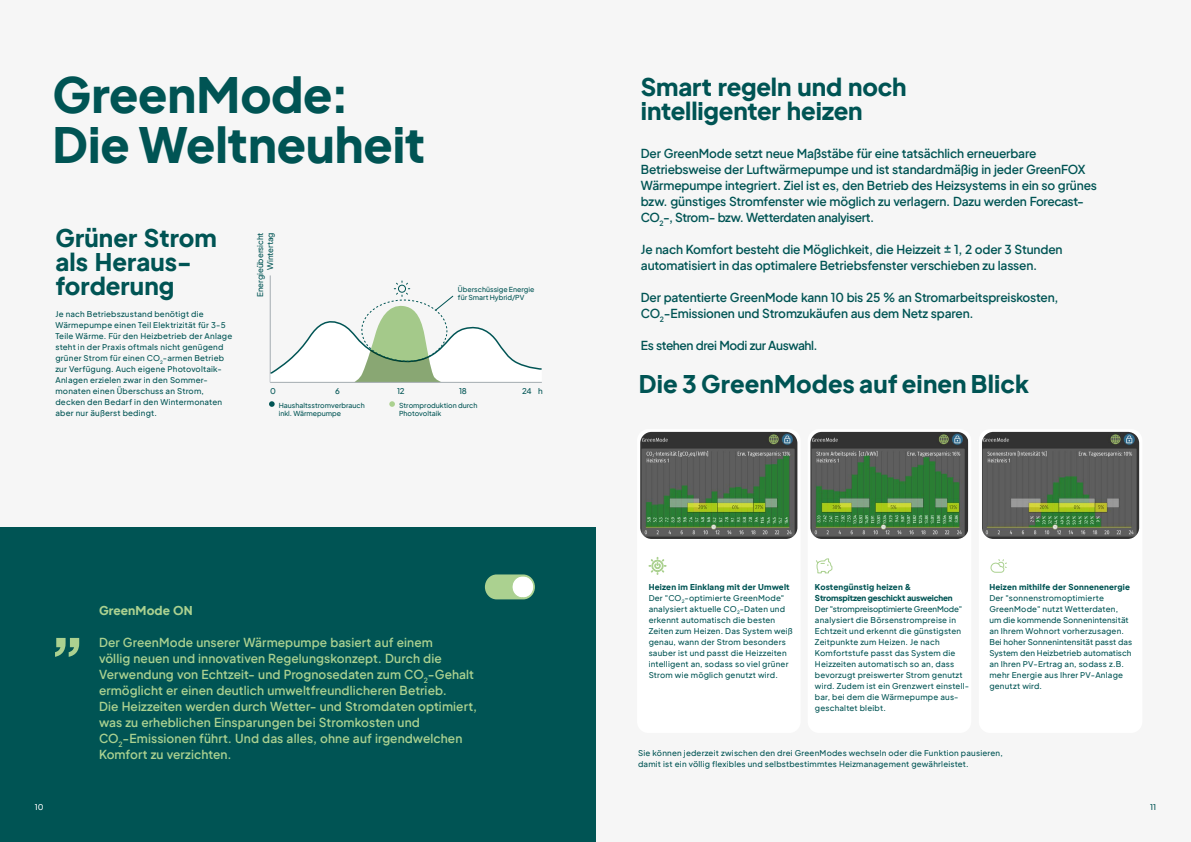
<style>
.page{position:relative;width:1191px;height:842px;background:#f6f6f6}
.page>*{position:absolute;margin:0;border:0;box-sizing:border-box;transform-origin:0 0}
.t1{font:800 62px "Plus Jakarta Sans";color:#abd190}
.t2{font:800 48px/50px "Plus Jakarta Sans";letter-spacing:-.005em;color:#005454}
.t3{font:800 24px/24px "Plus Jakarta Sans";color:#005454}
.t4{font:600 12px/16px "Plus Jakarta Sans";letter-spacing:-.015em;color:#005454}
.t5{font:600 12px/16px "Plus Jakarta Sans";letter-spacing:.005em;color:#abd190}
.t6{font:600 12px "Plus Jakarta Sans";letter-spacing:-.035em;color:#005454}
.t7{font:800 12px "Plus Jakarta Sans";letter-spacing:.005em;color:#abd190}
.t8{font:500 8px/11px "Plus Jakarta Sans";letter-spacing:.025em;color:#005454}
.t9{font:800 8px/11px "Plus Jakarta Sans";letter-spacing:-.015em;color:#005454}
.t10{font:800 8px "Plus Jakarta Sans";letter-spacing:.02em;color:#005454}
.t11{font:500 8px/10px "Plus Jakarta Sans";letter-spacing:-.01em;color:#005454;text-align:right}
.t12{font:500 8px "Plus Jakarta Sans";color:#fff}
.t13{font:500 7px/8.1px "Plus Jakarta Sans";color:#005454}
.s1{font-weight:800}
</style>
<div class="page">
<div style="left:637px;top:429px;width:163px;height:304px;background:#fff;border-radius:11px"></div>
<div style="left:807px;top:429px;width:164px;height:304px;background:#fff;border-radius:11px"></div>
<div style="left:978px;top:429px;width:164px;height:304px;background:#fff;border-radius:11px"></div>
<img style="left:640px;top:432px;width:157px;height:107px">
<img style="left:810px;top:432px;width:158px;height:107px">
<img style="left:982px;top:432px;width:157px;height:107px">
<div style="left:0;top:527px;width:595px;height:315px;background:#005454"></div>
<div style="left:485px;top:574px;width:50px;height:25px;background:#abd190;border-radius:12px"></div>
<div style="left:512px;top:576px;width:22px;height:22px;background:#fff;border-radius:11px"></div>
<div style="left:511px;top:576px;width:23px;height:22px;border:1px solid #abd190;border-radius:11px"></div>
<svg style="left:649px;top:557px;width:17px;height:18px"></svg>
<svg style="left:816px;top:558px;width:17px;height:16px"></svg>
<svg style="left:990px;top:559px;width:17px;height:14px"></svg>
<svg style="left:269px;top:401px;width:6px;height:6px"></svg>
<svg style="left:389px;top:401px;width:6px;height:6px"></svg>
<hr style="left:270px;top:275px;width:1px;height:107px;background:#a4acb1">
<hr style="left:270px;top:382px;width:272px;height:1px;background:#a4acb1">
<svg style="left:270px;top:280px;width:272px;height:102px"></svg>
<h2 class="t2" style="left:52px;top:63px;width:374px">GreenMode:<br>Die Weltneuheit</h2>
<h3 class="t3" style="left:55px;top:223px;width:163px">Grüner Strom als Heraus&shy;forderung</h3>
<p class="t8" style="left:55px;top:308px;width:178px">Je nach Betriebszustand benötigt die Wärmepumpe einen Teil Elektrizität für 3-5<br>Teile Wärme. Für den Heizbetrieb der Anlage steht in der Praxis oftmals nicht genügend grüner Strom für einen CO<sub>2</sub>-armen Betrieb zur Verfügung. Auch eigene Photovoltaik-Anlagen erzielen zwar in den Sommer&shy;monaten einen Überschuss an Strom, decken den Bedarf in den Wintermonaten aber nur äußerst bedingt.</p>
<p class="t11" style="left:254px;top:297px;width:66px;rotate:-90deg">Energieübersicht<br>Wintertag</p>
<p class="t13" style="left:458px;top:284px;width:78px">Überschüssige Energie für Smart Hybrid/PV</p>
<p class="t8" style="left:538px;top:385px;width:6px">h</p>
<p class="t8" style="left:270px;top:385px;width:7px">0</p>
<p class="t8" style="left:335px;top:385px;width:6px">6</p>
<p class="t8" style="left:397px;top:385px;width:9px">12</p>
<p class="t8" style="left:459px;top:385px;width:9px">18</p>
<p class="t8" style="left:522px;top:385px;width:11px">24</p>
<p class="t13" style="left:279px;top:401px;width:88px">Haushaltsstromverbrauch inkl. Wärmepumpe</p>
<p class="t13" style="left:399px;top:401px;width:80px">Stromproduktion durch<br>Photovoltaik</p>
<h1 class="t1" style="left:48px;top:567px;width:39px">„</h1>
<h3 class="t7" style="left:99px;top:600px;width:95px">GreenMode ON</h3>
<p class="t5" style="left:99px;top:633px;width:379px">Der GreenMode unserer Wärmepumpe basiert auf einem<br>völlig neuen und innovativen Regelungskonzept. Durch die Verwendung von Echtzeit- und Prognosedaten zum CO<sub>2</sub>-Gehalt ermöglicht er einen deutlich umweltfreundlicheren Betrieb.<br>Die Heizzeiten werden durch Wetter- und Stromdaten optimiert, was zu erheblichen Einsparungen bei Stromkosten und CO<sub>2</sub>-Emissionen führt. Und das alles, ohne auf irgendwelchen Komfort zu verzichten.</p>
<h3 class="t3" style="left:641px;top:71px;width:267px">Smart regeln und noch intelligenter heizen</h3>
<p class="t4" style="left:641px;top:144px;width:457px">Der GreenMode setzt neue Maßstäbe für eine tatsächlich erneuerbare Betriebsweise der Luftwärmepumpe und ist standardmäßig in jeder GreenFOX Wärmepumpe integriert. Ziel ist es, den Betrieb des Heizsystems in ein so grünes bzw. günstiges Stromfenster wie möglich zu verlagern. Dazu werden Forecast-CO<sub>2</sub>-, Strom- bzw. Wetterdaten analyisert.</p>
<h3 class="t4" style="left:641px;top:240px;width:423px">Je nach Komfort besteht die Möglichkeit, die Heizzeit ± 1, 2 oder 3 Stunden automatisiert in das optimalere Betriebsfenster verschieben zu lassen.</h3>
<h3 class="t4" style="left:641px;top:288px;width:419px">Der patentierte GreenMode kann 10 bis 25 % an Stromarbeitspreiskosten,<br>CO<sub>2</sub>-Emissionen und Stromzukäufen aus dem Netz sparen.</h3>
<h3 class="t6" style="left:641px;top:335px;width:178px">Es stehen drei Modi zur Auswahl.</h3>
<h3 class="t3" style="left:639px;top:368px;width:392px">Die 3 GreenModes auf einen Blick</h3>
<p class="t8" style="left:648px;top:580px;width:146px"><span class="s1">Heizen im Einklang mit der Umwelt </span>Der "CO<sub>2</sub>-optimierte GreenMode" analysiert aktuelle CO<sub>2</sub>-Daten und erkennt automatisch die besten Zeiten zum Heizen. Das System weiß genau, wann der Strom besonders sauber ist und passt die Heizzeiten intelligent an, sodass so viel grüner Strom wie möglich genutzt wird.</p>
<p class="t9" style="left:815px;top:580px;width:139px">Kostengünstig heizen &amp;<br>Stromspitzen geschickt ausweichen</p>
<p class="t8" style="left:815px;top:602px;width:156px">Der "strompreisoptimierte GreenMode" analysiert die Börsenstrompreise in Echtzeit und erkennt die günstigsten Zeitpunkte zum Heizen. Je nach Komfortstufe passt das System die Heizzeiten automatisch so an, dass bevorzugt preiswerter Strom genutzt wird. Zudem ist ein Grenzwert einstell&shy;bar, bei dem die Wärmepumpe aus&shy;geschaltet bleibt.</p>
<p class="t10" style="left:989px;top:579px;width:142px">Heizen mithilfe der Sonnenenergie</p>
<p class="t8" style="left:989px;top:591px;width:144px">Der "sonnenstromoptimierte<br>GreenMode" nutzt Wetterdaten,<br>um die kommende Sonnenintensität an Ihrem Wohnort vorherzusagen.<br>Bei hoher Sonnenintensität passt das<br>System den Heizbetrieb automatisch an Ihren PV-Ertrag an, sodass z.B. mehr Energie aus Ihrer PV-Anlage genutzt wird.</p>
<p class="t8" style="left:638px;top:746px;width:366px">Sie können jederzeit zwischen den drei GreenModes wechseln oder die Funktion pausieren, damit ist ein völlig flexibles und selbstbestimmtes Heizmanagement gewährleistet.</p>
<p class="t12" style="left:35px;top:800px;width:10px">10</p>
<p class="t8" style="left:1150px;top:801px;width:8px">11</p>
</div>
